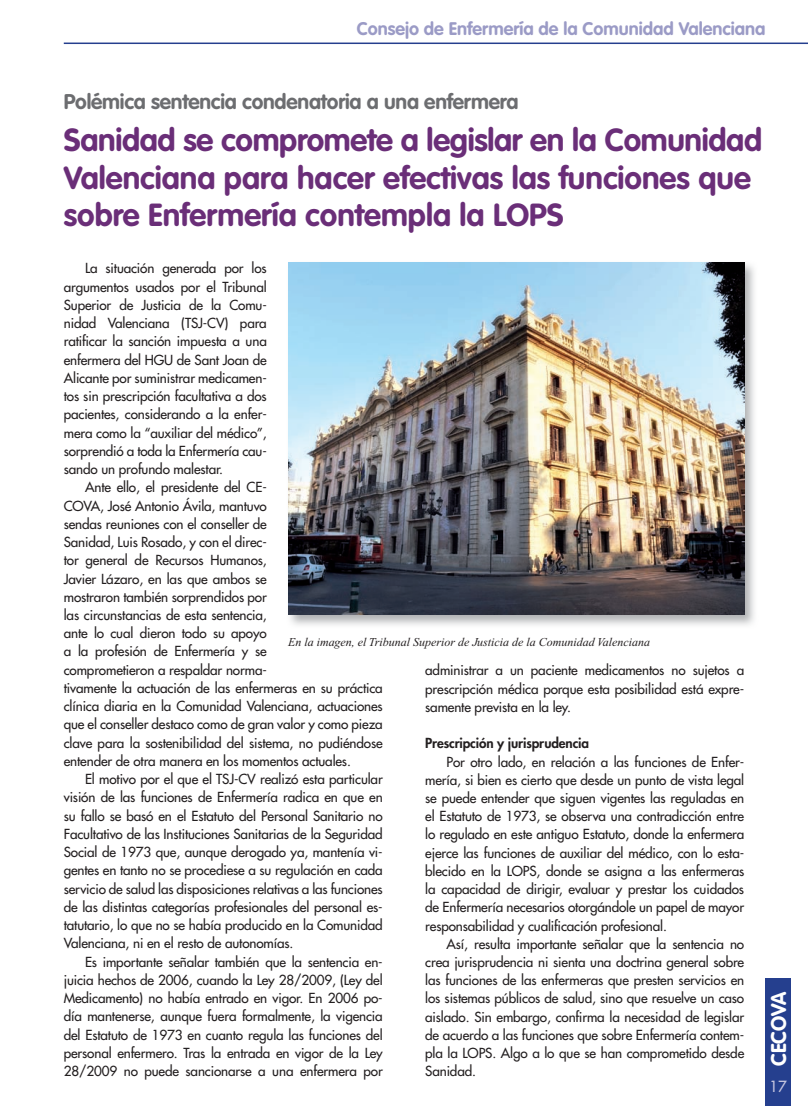
<style>
.page{position:relative;width:808px;height:1106px;background:#fff}
.page>*{position:absolute;margin:0;border:0;box-sizing:border-box;transform-origin:0 0}
.t1{font:700 31.5px/37.8px "VAG Rounded";color:#6a2e78}
.t2{font:700 21px "VAG Rounded";letter-spacing:-.01em;color:#6c6d70}
.t3{font:700 21px "VAG Rounded";color:#fff}
.t4{font:700 18px "VAG Rounded";color:#9b9bc6}
.t5{font:15px "Futura";color:#c7c7e0}
.t6{font:13.5px/18.3px "Futura";letter-spacing:-.01em;color:#231f20;text-align:justify}
.t7{font:800 13.5px "Futura";letter-spacing:-.01em;color:#231f20}
.t8{font:italic 12px "Times New Roman";color:#231f20}
</style>
<div class="page">
<div style="left:765px;top:978px;width:26px;height:128px;background:#253f8e"></div>
<hr style="left:64px;top:43px;width:744px;height:1px;background:#253f8e">
<img style="left:288px;top:262px;width:467px;height:363px">
<img style="left:288px;top:263px;width:456px;height:351px">
<h3 class="t4" style="left:357px;top:18px;width:410px">Consejo de Enfermería de la Comunidad Valenciana</h3>
<h2 class="t2" style="left:64px;top:89px;width:456px">Polémica sentencia condenatoria a una enfermera</h2>
<h1 class="t1" style="left:64px;top:122px;width:700px">Sanidad se compromete a legislar en la Comunidad<br>Valenciana para hacer efectivas las funciones que sobre Enfermería contempla la LOPS</h1>
<p class="t6" style="left:64px;top:259px;width:205px;text-indent:21px">La situación generada por los argumentos usados por el Tribunal Superior de Justicia de la Comu&shy;nidad Valenciana (TSJ-CV) para ratificar la sanción impuesta a una enfermera del HGU de Sant Joan de Alicante por suministrar medicamen&shy;tos sin prescripción facultativa a dos pacientes, considerando a la enfer&shy;mera como la “auxiliar del médico”, sorprendió a toda la Enfermería cau&shy;sando un profundo malestar.</p>
<p class="t6" style="left:64px;top:478px;width:320px;text-align:left;text-indent:21px">Ante ello, el presidente del CE-<br>COVA, José Antonio Ávila, mantuvo<br>sendas reuniones con el conseller de<br>Sanidad, Luis Rosado, y con el direc-<br>tor general de Recursos Humanos,<br>Javier Lázaro, en las que ambos se<br>mostraron también sorprendidos por<br>las circunstancias de esta sentencia,<br>ante lo cual dieron todo su apoyo<br>a la profesión de Enfermería y se<br>comprometieron a respaldar norma-<br>tivamente la actuación de las enfermeras en su práctica clínica diaria en la Comunidad Valenciana, actuaciones que el conseller destaco como de gran valor y como pieza clave para la sostenibilidad del sistema, no pudiéndose entender de otra manera en los momentos actuales.</p>
<p class="t6" style="left:64px;top:770px;width:320px;text-indent:21px">El motivo por el que el TSJ-CV realizó esta particular visión de las funciones de Enfermería radica en que en su fallo se basó en el Estatuto del Personal Sanitario no Facultativo de las Instituciones Sanitarias de la Seguridad Social de 1973 que, aunque derogado ya, mantenía vi&shy;gentes en tanto no se procediese a su regulación en cada servicio de salud las disposiciones relativas a las funciones de las distintas categorías profesionales del personal es&shy;tatutario, lo que no se había producido en la Comunidad Valenciana, ni en el resto de autonomías.</p>
<p class="t6" style="left:64px;top:952px;width:320px;text-indent:21px">Es importante señalar también que la sentencia en&shy;juicia hechos de 2006, cuando la Ley 28/2009, (Ley del Medicamento) no había entrado en vigor. En 2006 po&shy;día mantenerse, aunque fuera formalmente, la vigencia del Estatuto de 1973 en cuanto regula las funciones del personal enfermero. Tras la entrada en vigor de la Ley 28/2009 no puede sancionarse a una enfermera por</p>
<p class="t8" style="left:288px;top:636px;width:363px">En la imagen, el Tribunal Superior de Justicia de la Comunidad Valenciana</p>
<p class="t6" style="left:425px;top:661px;width:320px">administrar a un paciente medicamentos no sujetos a prescripción médica porque esta posibilidad está expre&shy;samente prevista en la ley.</p>
<p class="t7" style="left:425px;top:734px;width:165px">Prescripción y jurisprudencia</p>
<p class="t6" style="left:425px;top:752px;width:320px;text-indent:21px">Por otro lado, en relación a las funciones de Enfer&shy;mería, si bien es cierto que desde un punto de vista legal se puede entender que siguen vigentes las reguladas en el Estatuto de 1973, se observa una contradicción entre lo regulado en este antiguo Estatuto, donde la enfermera ejerce las funciones de auxiliar del médico, con lo esta&shy;blecido en la LOPS, donde se asigna a las enfermeras la capacidad de dirigir, evaluar y prestar los cuidados de Enfermería necesarios otorgándole un papel de mayor responsabilidad y cualificación profesional.</p>
<p class="t6" style="left:425px;top:934px;width:320px;text-indent:21px">Así, resulta importante señalar que la sentencia no crea jurisprudencia ni sienta una doctrina general sobre las funciones de las enfermeras que presten servicios en los sistemas públicos de salud, sino que resuelve un caso aislado. Sin embargo, confirma la necesidad de legislar de acuerdo a las funciones que sobre Enfermería contem&shy;pla la LOPS. Algo a lo que se han comprometido desde Sanidad.</p>
<h2 class="t3" style="left:766px;top:1066px;width:76px;rotate:-90deg">CECOVA</h2>
<p class="t5" style="left:769px;top:1076px;width:19px">17</p>
</div>
